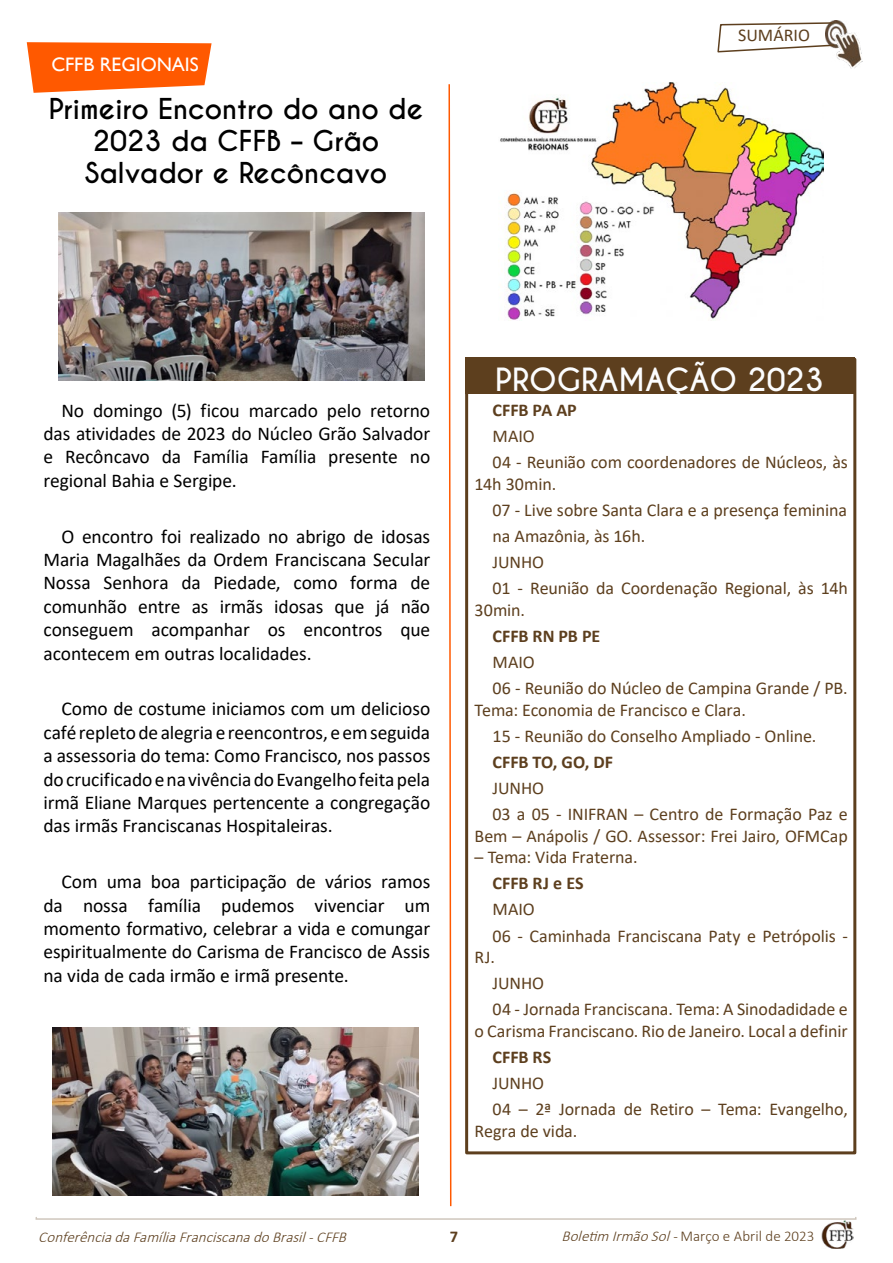
<style>
.page{position:relative;width:893px;height:1263px;background:#fff}
.page>*{position:absolute;margin:0;border:0;box-sizing:border-box;transform-origin:0 0}
.t1{font:700 30px "Caviar Dreams";color:#fcfdfe}
.t2{font:700 27px/32.4px "Caviar Dreams";color:#000;text-align:center}
.t3{font:19.5px/23.4px "Calibri";letter-spacing:-.005em;color:#000;text-align:justify}
.t4{font:19.5px "Gill Sans";color:#fff}
.t5{font:18px/26.1px "Calibri";letter-spacing:-.005em;color:#5d3f1e}
.t6{font:700 18px "Calibri";letter-spacing:-.01em;color:#5d3f1e}
.t7{font:700 16.5px "Calibri";color:#5d3f1e}
.t8{font:italic 300 15px "Calibri";color:#5d3f1e}
.t9{font:300 15px "Calibri";color:#5d3f1e}
.s1{font-style:italic}
</style>
<div class="page">
<img style="left:822px;top:1220px;width:31px;height:29px">
<img style="left:831px;top:20px;width:32px;height:49px">
<svg style="left:717px;top:21px;width:118px;height:32px"></svg>
<img style="left:500px;top:83px;width:324px;height:238px">
<div style="left:465px;top:358px;width:391px;height:796px;border:3px solid #5d3f1e"></div>
<div style="left:465px;top:358px;width:389px;height:36px;background:#5d3f1e"></div>
<svg style="left:448px;top:84px;width:4px;height:1123px"></svg>
<img style="left:59px;top:213px;width:365px;height:168px">
<svg style="left:27px;top:42px;width:185px;height:51px"></svg>
<img style="left:53px;top:1028px;width:365px;height:167px">
<p class="t4" style="left:51px;top:54px;width:149px">CFFB REGIONAIS</p>
<h2 class="t2" style="left:49px;top:93px;width:376px">Primeiro Encontro do ano de<br>2023 da CFFB – Grão<br>Salvador e Recôncavo</h2>
<p class="t5" style="left:738px;top:22px;width:73px">SUMÁRIO</p>
<p class="t3" style="left:44px;top:398px;width:388px;text-indent:18px">No domingo (5) ficou marcado pelo retorno das atividades de 2023 do Núcleo Grão Salvador e Recôncavo da Família Família presente no regional Bahia e Sergipe.</p>
<p class="t3" style="left:44px;top:524px;width:388px;text-indent:18px">O encontro foi realizado no abrigo de idosas Maria Magalhães da Ordem Franciscana Secular Nossa Senhora da Piedade, como forma de comunhão entre as irmãs idosas que já não conseguem acompanhar os encontros que acontecem em outras localidades.</p>
<p class="t3" style="left:44px;top:697px;width:388px;text-indent:18px">Como de costume iniciamos com um delicioso café repleto de alegria e reencontros, e em seguida a assessoria do tema: Como Francisco, nos passos do crucificado e na vivência do Evangelho feita pela irmã Eliane Marques pertencente a congregação das irmãs Franciscanas Hospitaleiras.</p>
<p class="t3" style="left:44px;top:869px;width:388px;text-indent:18px">Com uma boa participação de vários ramos da nossa família pudemos vivenciar um momento formativo, celebrar a vida e comungar espiritualmente do Carisma de Francisco de Assis na vida de cada irmão e irmã presente.</p>
<h1 class="t1" style="left:495px;top:361px;width:330px">PROGRAMAÇÃO 2023</h1>
<p class="t6" style="left:493px;top:397px;width:86px">CFFB PA AP</p>
<p class="t5" style="left:493px;top:422px;width:357px">MAIO<br>04 - Reunião com coordenadores de Núcleos, às</p>
<p class="t5" style="left:493px;top:470px;width:357px;text-indent:-18px">14h 30min.<br>07 - Live sobre Santa Clara e a presença feminina na Amazônia, às 16h.<br>JUNHO<br>01 - Reunião da Coordenação Regional, às 14h</p>
<p class="t5" style="left:475px;top:596px;width:52px">30min.</p>
<p class="t6" style="left:493px;top:623px;width:109px">CFFB RN PB PE</p>
<p class="t5" style="left:493px;top:648px;width:357px">MAIO<br>06 - Reunião do Núcleo de Campina Grande / PB.</p>
<p class="t5" style="left:493px;top:696px;width:325px;text-indent:-18px">Tema: Economia de Francisco e Clara.<br>15 - Reunião do Conselho Ampliado - Online.</p>
<p class="t6" style="left:493px;top:749px;width:122px">CFFB TO, GO, DF</p>
<p class="t5" style="left:493px;top:774px;width:357px">JUNHO<br>03 a 05 - INIFRAN – Centro de Formação Paz e</p>
<p class="t5" style="left:475px;top:822px;width:375px">Bem – Anápolis / GO. Assessor: Frei Jairo, OFMCap</p>
<p class="t5" style="left:475px;top:844px;width:164px">– Tema: Vida Fraterna.</p>
<p class="t6" style="left:493px;top:871px;width:93px">CFFB RJ e ES</p>
<p class="t5" style="left:493px;top:896px;width:357px">MAIO<br>06 - Caminhada Franciscana Paty e Petrópolis -</p>
<p class="t5" style="left:493px;top:944px;width:357px;text-indent:-18px">RJ.<br>JUNHO<br>04 - Jornada Franciscana. Tema: A Sinodadidade e</p>
<p class="t5" style="left:475px;top:1017px;width:375px">o Carisma Franciscano. Rio de Janeiro. Local a definir</p>
<p class="t6" style="left:493px;top:1044px;width:60px">CFFB RS</p>
<p class="t5" style="left:493px;top:1070px;width:357px">JUNHO<br>04 – 2ª Jornada de Retiro – Tema: Evangelho,</p>
<p class="t5" style="left:475px;top:1117px;width:104px">Regra de vida.</p>
<p class="t8" style="left:38px;top:1227px;width:314px">ConferênciadaFamíliaFranciscanadoBrasil-CFFB</p>
<p class="t7" style="left:450px;top:1224px;width:10px">7</p>
<p class="t9" style="left:562px;top:1227px;width:254px"><span class="s1">Boletim IrmãoSol-</span>Março e Abril de 2023</p>
</div>
